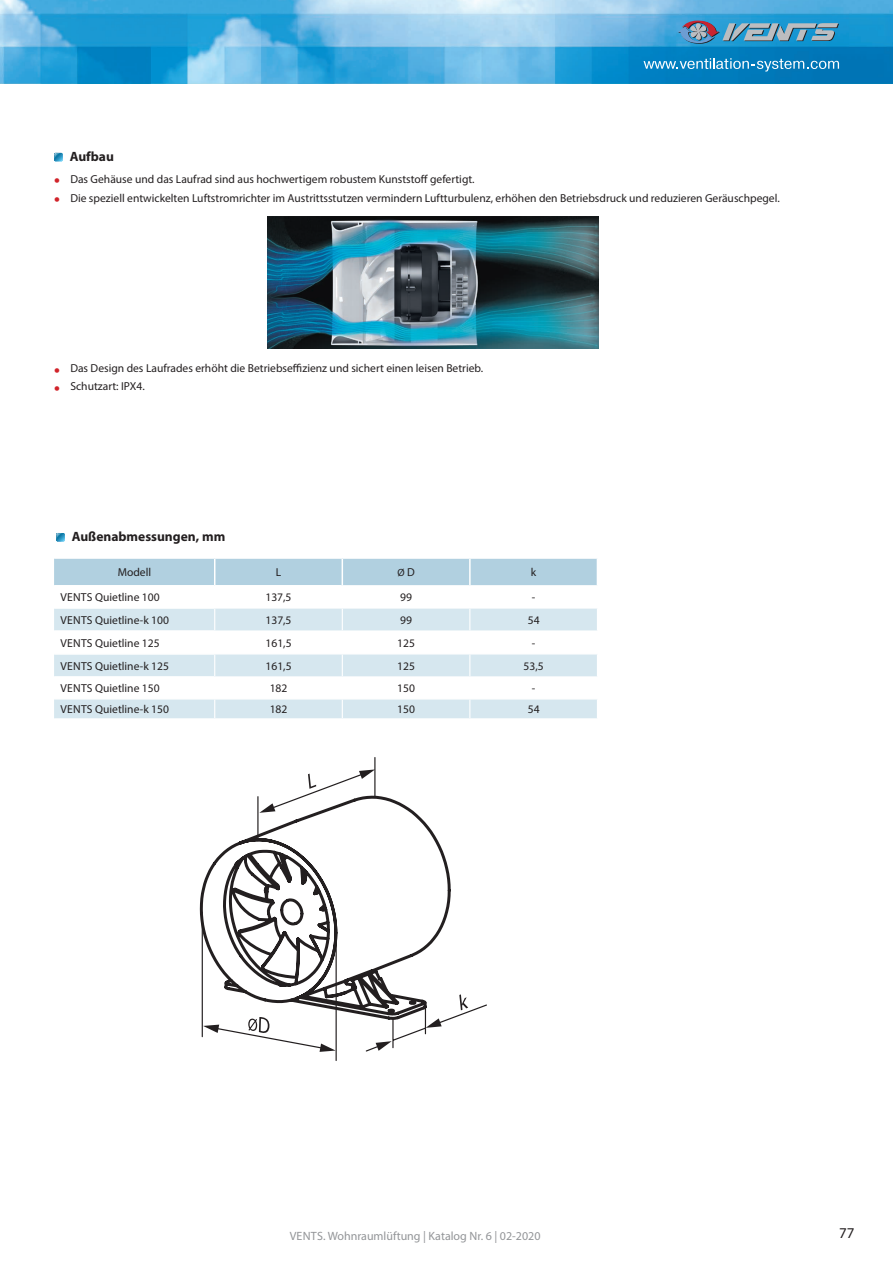
<style>
.page{position:relative;width:893px;height:1263px;background:#fff}
.page>*{position:absolute;margin:0;border:0;box-sizing:border-box;transform-origin:0 0}
.t1{font:15px "Myriad Pro";color:#231f20}
.t2{font:700 13.5px "Myriad Pro";color:#231f20}
.t3{font:12px "Myriad Pro";color:#939598}
.t4{font:11.55px "Myriad Pro";color:#231f20}
.t5{font:10.5px "Myriad Pro";color:#231f20}
.s1{font-weight:700;font-size:17.4px;color:#d1232a}
.s2{font-size:11.55px}
</style>
<div class="page">
<img style="left:0;top:0;width:893px;height:83px">
<svg style="left:677px;top:20px;width:162px;height:24px;background:#5f96b7"></svg>
<svg style="left:643px;top:58px;width:196px;height:14px;background:#3696c9"></svg>
<svg style="left:54px;top:153px;width:9px;height:8px"></svg>
<img style="left:267px;top:217px;width:332px;height:131px">
<svg style="left:56px;top:533px;width:9px;height:8px"></svg>
<svg style="left:200px;top:794px;width:251px;height:227px"></svg>
<hr style="left:202px;top:912px;width:1px;height:125px;background:#231f20">
<hr style="left:257px;top:797px;width:2px;height:44px;background:#231f20">
<hr style="left:374px;top:757px;width:1px;height:40px;background:#231f20">
<svg style="left:203px;top:925px;width:284px;height:136px"></svg>
<svg style="left:259px;top:769px;width:116px;height:44px"></svg>
<svg style="left:54px;top:558px;width:543px;height:160px"></svg>
<p class="t2" style="left:70px;top:147px;width:46px">Aufbau</p>
<p class="t4" style="left:54px;top:172px;width:422px"><span class="s1">•</span> Das Gehäuse und das Laufrad sind aus hochwertigem robustem Kunststoff gefertigt.</p>
<p class="t4" style="left:54px;top:191px;width:727px"><span class="s1">•</span> Die speziell entwickelten Luftstromrichter im Austrittsstutzen vermindern Luftturbulenz, erhöhen den Betriebsdruck und reduzieren Geräuschpegel.</p>
<p class="t4" style="left:54px;top:361px;width:431px"><span class="s1">•</span> Das Design des Laufrades erhöht die Betriebseffizienz und sichert einen leisen Betrieb.</p>
<p class="t4" style="left:54px;top:379px;width:92px"><span class="s1">•</span> Schutzart: IPX4.</p>
<p class="t2" style="left:72px;top:528px;width:155px">Außenabmessungen, mm</p>
<p class="t4" style="left:118px;top:565px;width:35px">Modell</p>
<p class="t4" style="left:276px;top:565px;width:7px">L</p>
<p class="t5" style="left:397px;top:566px;width:19px">Ø <span class="s2">D</span></p>
<p class="t4" style="left:531px;top:565px;width:7px">k</p>
<p class="t4" style="left:61px;top:590px;width:101px">VENTS Quietline 100</p>
<p class="t4" style="left:265px;top:590px;width:28px">137,5</p>
<p class="t4" style="left:400px;top:590px;width:13px">99</p>
<p class="t4" style="left:532px;top:590px;width:5px">-</p>
<p class="t4" style="left:61px;top:613px;width:110px">VENTS Quietline-k 100</p>
<p class="t4" style="left:265px;top:613px;width:28px">137,5</p>
<p class="t4" style="left:400px;top:613px;width:13px">99</p>
<p class="t4" style="left:528px;top:613px;width:13px">54</p>
<p class="t4" style="left:61px;top:636px;width:101px">VENTS Quietline 125</p>
<p class="t4" style="left:265px;top:636px;width:28px">161,5</p>
<p class="t4" style="left:397px;top:636px;width:19px">125</p>
<p class="t4" style="left:532px;top:636px;width:5px">-</p>
<p class="t4" style="left:61px;top:659px;width:110px">VENTS Quietline-k 125</p>
<p class="t4" style="left:265px;top:659px;width:28px">161,5</p>
<p class="t4" style="left:397px;top:659px;width:19px">125</p>
<p class="t4" style="left:524px;top:659px;width:22px">53,5</p>
<p class="t4" style="left:61px;top:681px;width:101px">VENTS Quietline 150</p>
<p class="t4" style="left:270px;top:681px;width:19px">182</p>
<p class="t4" style="left:397px;top:681px;width:19px">150</p>
<p class="t4" style="left:532px;top:681px;width:5px">-</p>
<p class="t4" style="left:61px;top:702px;width:110px">VENTS Quietline-k 150</p>
<p class="t4" style="left:270px;top:702px;width:19px">182</p>
<p class="t4" style="left:397px;top:702px;width:19px">150</p>
<p class="t4" style="left:528px;top:702px;width:13px">54</p>
<p class="t3" style="left:290px;top:1229px;width:252px">VENTS. Wohnraumlüftung | Katalog Nr. 6 | 02-2020</p>
<p class="t1" style="left:839px;top:1224px;width:17px">77</p>
</div>
